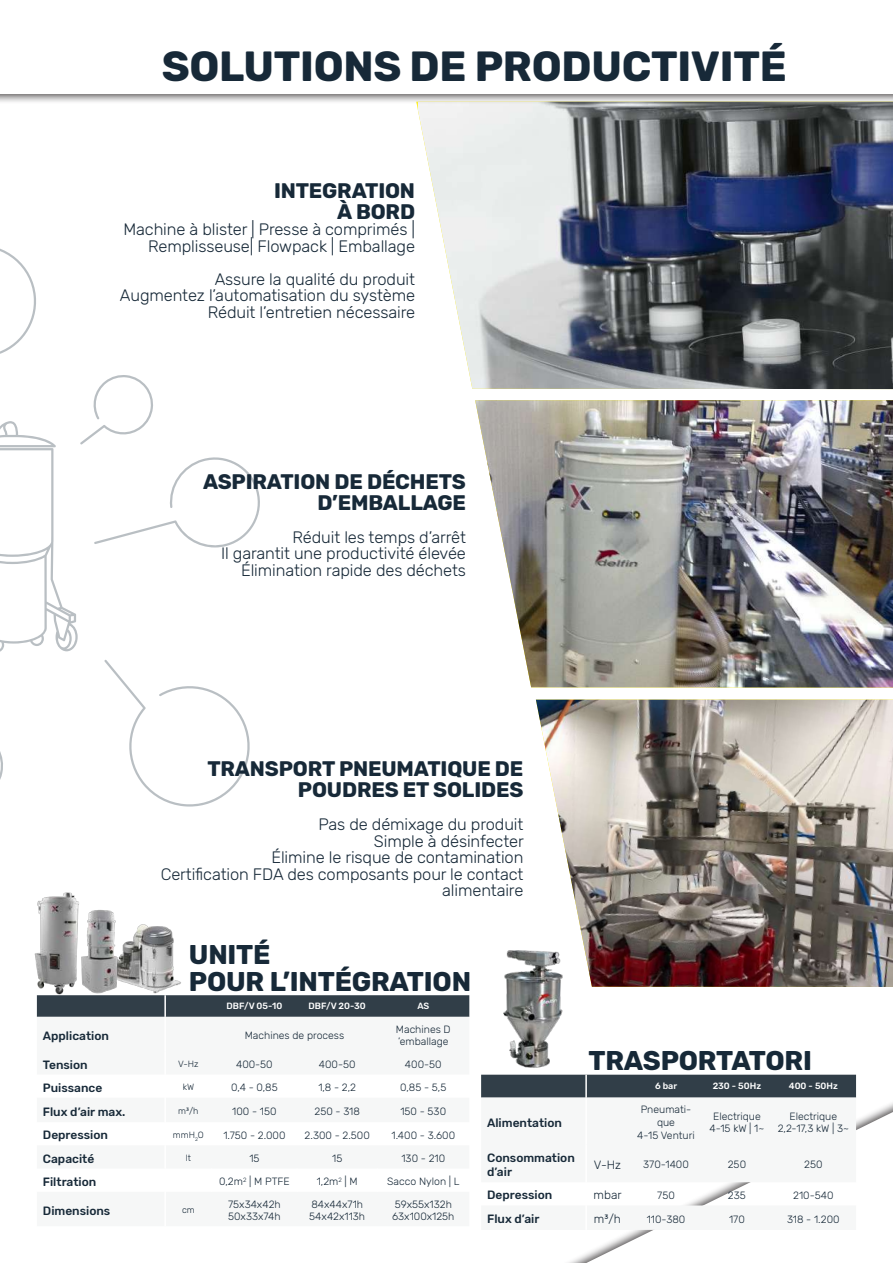
<style>
.page{position:relative;width:893px;height:1263px;background:#fff}
.page>*{position:absolute;margin:0;border:0;box-sizing:border-box;transform-origin:0 0}
.t1{font:700 42px "Rubik";letter-spacing:-.005em;color:#172938}
.t2{font:700 27px/27px "Rubik";letter-spacing:-.005em;color:#172938}
.t3{font:700 21px/21px "Rubik";letter-spacing:-.005em;color:#172938;text-align:right}
.t4{font:300 16.5px/16.5px "Rubik";letter-spacing:-.005em;color:#172938;text-align:right}
.t5{font:500 12px/14.4px "Rubik";color:#172938}
.t6{font:300 12px "Rubik";color:#172938}
.t7{font:300 10.5px/12.6px "Rubik";color:#172938}
.t8{font:500 9px "Rubik";color:#fff}
.t9{font:300 9px "Rubik";color:#172938}
</style>
<div class="page">
<svg style="left:0;top:248px;width:260px;height:558px"></svg>
<img style="left:418px;top:104px;width:475px;height:285px">
<img style="left:536px;top:700px;width:357px;height:287px">
<img style="left:475px;top:400px;width:418px;height:287px">
<svg style="left:586px;top:1112px;width:307px;height:151px"></svg>
<img style="left:503px;top:948px;width:60px;height:120px">
<img style="left:35px;top:892px;width:41px;height:103px">
<img style="left:127px;top:924px;width:54px;height:70px">
<img style="left:75px;top:900px;width:52px;height:95px">
<div style="left:0;top:0;width:893px;height:104px;background:#231f20;opacity:.75"></div>
<div style="left:0;top:0;width:893px;height:93px;background:#fff"></div>
<svg style="left:37px;top:995px;width:432px;height:22px;background:#35424c"></svg>
<hr style="left:164px;top:995px;width:2px;height:22px;background:#fff">
<div style="left:481px;top:1075px;width:375px;height:22px;background:#313e48"></div>
<svg style="left:481px;top:1097px;width:375px;height:133px;fill:#f6f7f7"></svg>
<hr style="left:585px;top:1075px;width:2px;height:22px;background:#fff">
<hr style="left:585px;top:1097px;width:2px;height:47px;background:#fff">
<hr style="left:585px;top:1144px;width:2px;height:38px;background:#fff">
<hr style="left:585px;top:1182px;width:2px;height:23px;background:#fff">
<hr style="left:585px;top:1205px;width:2px;height:25px;background:#fff">
<h1 class="t1" style="left:162px;top:42px;width:627px">SOLUTIONS DE PRODUCTIVITÉ</h1>
<p class="t3" style="left:274px;top:180px;width:143px">INTEGRATION<br>À BORD</p>
<p class="t4" style="left:123px;top:222px;width:293px">Machine à blister | Presse à comprimés |<br>Remplisseuse| Flowpack | Emballage</p>
<p class="t4" style="left:120px;top:271px;width:297px">Assure la qualité du produit<br>Augmentez l’automatisation du système<br>Réduit l’entretien nécessaire</p>
<p class="t3" style="left:203px;top:471px;width:264px">ASPIRATION DE DÉCHETS<br>D’EMBALLAGE</p>
<p class="t4" style="left:221px;top:529px;width:246px">Réduit les temps d’arrêt<br>Il garantit une productivité élevée<br>Élimination rapide des déchets</p>
<p class="t3" style="left:207px;top:759px;width:318px">TRANSPORT PNEUMATIQUE DE<br>POUDRES ET SOLIDES</p>
<p class="t4" style="left:161px;top:817px;width:365px">Pas de démixage du produit<br>Simple à désinfecter<br>Élimine le risque de contamination<br>Certification FDA des composants pour le contact alimentaire</p>
<h2 class="t2" style="left:189px;top:942px;width:284px">UNITÉ<br>POUR L’INTÉGRATION</h2>
<p class="t8" style="left:227px;top:1000px;width:57px">DBF/V 05-10</p>
<p class="t8" style="left:309px;top:1000px;width:59px">DBF/V 20-30</p>
<p class="t8" style="left:417px;top:1000px;width:13px">AS</p>
<p class="t5" style="left:43px;top:1028px;width:68px">Application</p>
<p class="t7" style="left:245px;top:1029px;width:101px">Machines de process</p>
<p class="t7" style="left:396px;top:1023px;width:56px">Machines D ’emballage</p>
<p class="t5" style="left:43px;top:1057px;width:46px">Tension</p>
<p class="t9" style="left:178px;top:1059px;width:22px">V-Hz</p>
<p class="t7" style="left:236px;top:1058px;width:38px">400-50</p>
<p class="t7" style="left:319px;top:1058px;width:38px">400-50</p>
<p class="t7" style="left:405px;top:1058px;width:38px">400-50</p>
<p class="t5" style="left:43px;top:1081px;width:61px">Puissance</p>
<p class="t9" style="left:183px;top:1082px;width:13px">kW</p>
<p class="t7" style="left:231px;top:1081px;width:48px">0,4 - 0,85</p>
<p class="t7" style="left:318px;top:1081px;width:39px">1,8 - 2,2</p>
<p class="t7" style="left:400px;top:1081px;width:48px">0,85 - 5,5</p>
<p class="t5" style="left:43px;top:1104px;width:84px">Flux d’air max.</p>
<p class="t9" style="left:178px;top:1106px;width:22px">m3/h</p>
<p class="t7" style="left:232px;top:1105px;width:46px">100 - 150</p>
<p class="t7" style="left:315px;top:1105px;width:47px">250 - 318</p>
<p class="t7" style="left:400px;top:1105px;width:47px">150 - 530</p>
<p class="t5" style="left:43px;top:1128px;width:67px">Depression</p>
<p class="t9" style="left:173px;top:1130px;width:33px">mmH<sub>2</sub>O</p>
<p class="t7" style="left:223px;top:1129px;width:64px">1.750 - 2.000</p>
<p class="t7" style="left:305px;top:1129px;width:67px">2.300 - 2.500</p>
<p class="t7" style="left:391px;top:1129px;width:65px">1.400 - 3.600</p>
<p class="t5" style="left:43px;top:1151px;width:53px">Capacité</p>
<p class="t9" style="left:186px;top:1153px;width:7px">lt</p>
<p class="t7" style="left:249px;top:1152px;width:12px">15</p>
<p class="t7" style="left:332px;top:1152px;width:12px">15</p>
<p class="t7" style="left:401px;top:1152px;width:45px">130 - 210</p>
<p class="t5" style="left:43px;top:1175px;width:55px">Filtration</p>
<p class="t7" style="left:219px;top:1175px;width:72px">0,2m<sup>2</sup> | M PTFE</p>
<p class="t7" style="left:317px;top:1175px;width:43px">1,2m<sup>2</sup> | M</p>
<p class="t7" style="left:387px;top:1175px;width:74px">Sacco Nylon | L</p>
<p class="t5" style="left:43px;top:1203px;width:69px">Dimensions</p>
<p class="t9" style="left:182px;top:1205px;width:14px">cm</p>
<p class="t7" style="left:228px;top:1198px;width:54px">75x34x42h<br>50x33x74h</p>
<p class="t7" style="left:309px;top:1198px;width:57px">84x44x71h<br>54x42x113h</p>
<p class="t7" style="left:392px;top:1198px;width:64px">59x55x132h<br>63x100x125h</p>
<h2 class="t2" style="left:588px;top:1048px;width:225px">TRASPORTATORI</h2>
<p class="t5" style="left:487px;top:1116px;width:76px">Alimentation</p>
<p class="t8" style="left:655px;top:1080px;width:24px">6 bar</p>
<p class="t8" style="left:713px;top:1080px;width:50px">230 - 50Hz</p>
<p class="t8" style="left:789px;top:1080px;width:51px">400 - 50Hz</p>
<p class="t7" style="left:637px;top:1104px;width:59px;text-align:center">Pneumati&shy;que<br>4-15 Venturi</p>
<p class="t7" style="left:709px;top:1110px;width:56px;text-align:center">Electrique<br>4-15 kW | 1~</p>
<p class="t7" style="left:778px;top:1110px;width:73px;text-align:center">Electrique<br>2,2-17,3 kW | 3~</p>
<p class="t5" style="left:487px;top:1151px;width:89px">Consommation d’air</p>
<p class="t6" style="left:594px;top:1158px;width:29px">V-Hz</p>
<p class="t7" style="left:643px;top:1159px;width:47px">370-1400</p>
<p class="t7" style="left:728px;top:1159px;width:20px">250</p>
<p class="t7" style="left:804px;top:1159px;width:20px">250</p>
<p class="t5" style="left:487px;top:1188px;width:67px">Depression</p>
<p class="t6" style="left:593px;top:1188px;width:30px">mbar</p>
<p class="t7" style="left:657px;top:1189px;width:19px">750</p>
<p class="t7" style="left:728px;top:1189px;width:19px">235</p>
<p class="t7" style="left:793px;top:1189px;width:42px">210-540</p>
<p class="t5" style="left:487px;top:1212px;width:54px">Flux d’air</p>
<p class="t6" style="left:594px;top:1212px;width:29px">m3/h</p>
<p class="t7" style="left:647px;top:1213px;width:40px">110-380</p>
<p class="t7" style="left:729px;top:1213px;width:17px">170</p>
<p class="t7" style="left:787px;top:1213px;width:54px">318 - 1.200</p>
</div>
